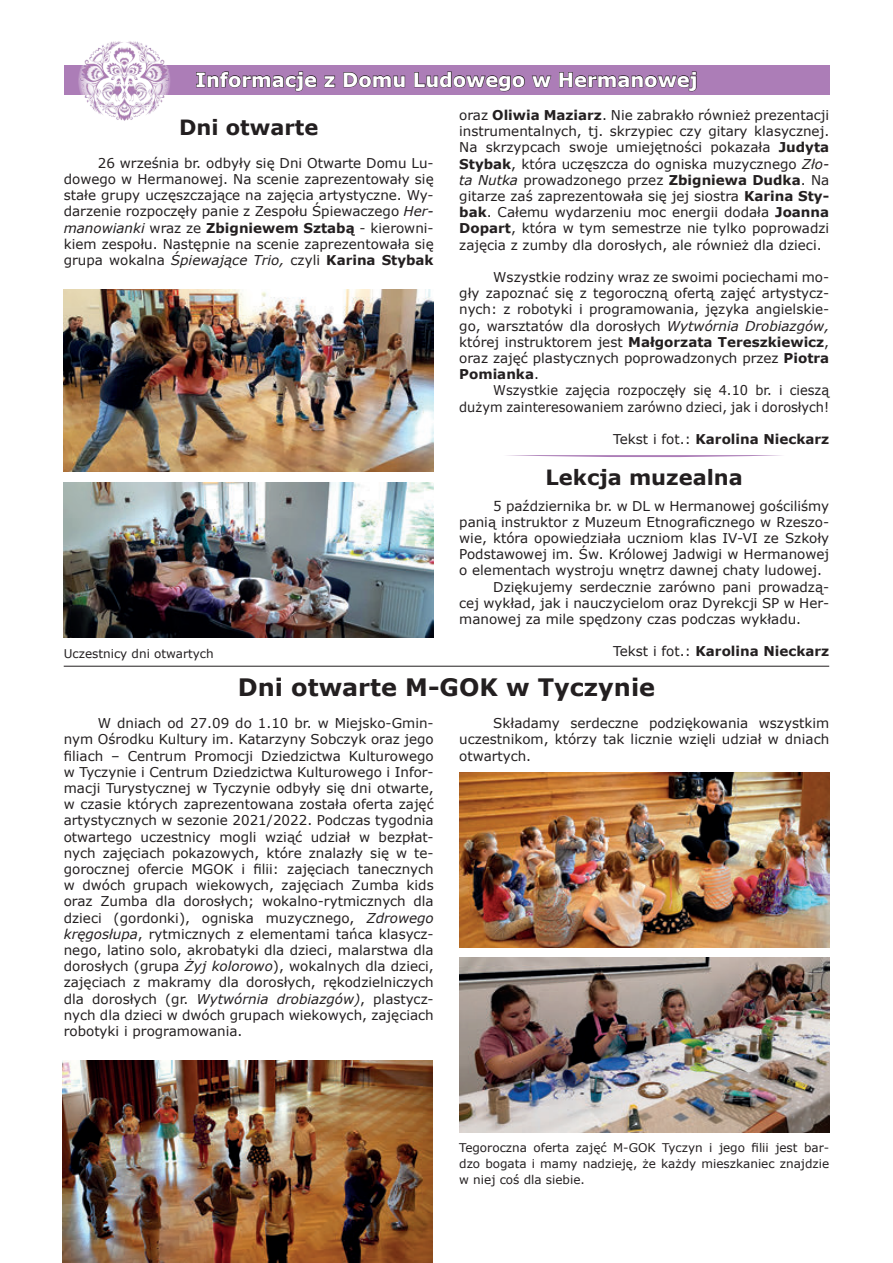
<style>
.page{position:relative;width:893px;height:1263px;background:#fff}
.page>*{position:absolute;margin:0;border:0;box-sizing:border-box;transform-origin:0 0}
.t1{font:700 24px "Verdana";color:#231f20}
.t2{font:700 21px "Verdana";color:#231f20}
.t3{font:700 19.5px "Verdana";color:#fff}
.t4{font:13.5px/16.2px "Verdana";color:#231f20;text-align:justify}
.t5{font:13.5px/16.2px "Verdana";color:#231f20;text-align:right;scale:.96 1}
.t6{font:700 13.5px "Verdana";color:#231f20}
.t7{font:12px/16.2px "Verdana";color:#231f20;text-align:justify}
.s1{font-weight:700}
.s2{font-style:italic}
.s3{font-weight:400}
</style>
<div class="page">
<svg style="left:507px;top:455px;width:275px;height:2px"></svg>
<img style="left:64px;top:290px;width:370px;height:182px">
<img style="left:64px;top:483px;width:370px;height:155px">
<img style="left:63px;top:1061px;width:370px;height:202px">
<img style="left:459px;top:773px;width:370px;height:174px">
<img style="left:459px;top:958px;width:370px;height:174px">
<div style="left:64px;top:65px;width:765px;height:30px;background:#ac7db7"></div>
<svg style="left:196px;top:71px;width:121px;height:21px"></svg>
<svg style="left:324px;top:75px;width:11px;height:13px"></svg>
<svg style="left:343px;top:72px;width:62px;height:16px"></svg>
<svg style="left:414px;top:71px;width:111px;height:21px"></svg>
<svg style="left:532px;top:75px;width:20px;height:13px"></svg>
<svg style="left:559px;top:71px;width:138px;height:21px"></svg>
<img style="left:80px;top:41px;width:89px;height:80px">
<hr style="left:64px;top:666px;width:765px;height:1px;background:#231f20">
<p class="t3" style="left:195px;top:66px;width:504px">Informacje z Domu Ludowego w Hermanowej</p>
<p class="t4" style="left:459px;top:107px;width:371px">oraz <span class="s1">Oliwia Maziarz</span>. Nie zabrakło również prezentacji instrumentalnych, tj. skrzypiec czy gitary klasycznej.<br>Na skrzypcach swoje umiejętności pokazała <span class="s1">Judyta Stybak</span>, która uczęszcza do ogniska muzycznego <span class="s2">Zło&shy;ta Nutka</span> prowadzonego przez <span class="s1">Zbigniewa Dudka</span>. Na gitarze zaś zaprezentowała się jej siostra <span class="s1">Karina Sty&shy;bak</span>. Całemu wydarzeniu moc energii dodała <span class="s1">Joanna Dopart</span>, która w tym semestrze nie tylko poprowadzi zajęcia z zumby dla dorosłych, ale również dla dzieci.</p>
<p class="t4" style="left:459px;top:269px;width:371px;text-indent:34px">Wszystkie rodziny wraz ze swoimi pociechami mo&shy;gły zapoznać się z tegoroczną ofertą zajęć artystycz&shy;nych: z robotyki i programowania, języka angielskie&shy;go, warsztatów dla dorosłych <span class="s2">Wytwórnia Drobiazgów, </span>której instruktorem jest <span class="s1">Małgorzata Tereszkiewicz</span>, oraz zajęć plastycznych poprowadzonych przez <span class="s1">Piotra Pomianka</span>.</p>
<p class="t5" style="left:459px;top:382px;width:387px">Wszystkie zajęcia rozpoczęły się 4.10 br. i cieszą dużym zainteresowaniem zarówno dzieci, jak i dorosłych!</p>
<p class="t6" style="left:613px;top:430px;width:218px"><span class="s3">Tekst i fot.:</span> Karolina Nieckarz</p>
<p class="t2" style="left:545px;top:463px;width:199px">Lekcja muzealna</p>
<p class="t4" style="left:459px;top:497px;width:371px;text-indent:34px">5 października br. w DL w Hermanowej gościliśmy panią instruktor z Muzeum Etnograficznego w Rzeszo&shy;wie, która opowiedziała uczniom klas IV-VI ze Szkoły Podstawowej im. Św. Królowej Jadwigi w Hermanowej o elementach wystroju wnętrz dawnej chaty ludowej.</p>
<p class="t4" style="left:459px;top:578px;width:371px;text-indent:34px">Dziękujemy serdecznie zarówno pani prowadzą&shy;cej wykład, jak i nauczycielom oraz Dyrekcji SP w Her&shy;manowej za mile spędzony czas podczas wykładu.</p>
<p class="t6" style="left:613px;top:642px;width:218px"><span class="s3">Tekst i fot.:</span> Karolina Nieckarz</p>
<p class="t1" style="left:238px;top:671px;width:419px">Dni otwarte M-GOK w Tyczynie</p>
<p class="t2" style="left:179px;top:113px;width:141px">Dni otwarte</p>
<p class="t4" style="left:64px;top:155px;width:371px;text-indent:34px">26 września br. odbyły się Dni Otwarte Domu Lu&shy;dowego w Hermanowej. Na scenie zaprezentowały się stałe grupy uczęszczające na zajęcia artystyczne. Wy&shy;darzenie rozpoczęły panie z Zespołu Śpiewaczego <span class="s2">Her&shy;manowianki</span> wraz ze <span class="s1">Zbigniewem Sztabą</span> - kierowni&shy;kiem zespołu. Następnie na scenie zaprezentowała się grupa wokalna <span class="s2">Śpiewające Trio,</span> czyli <span class="s1">Karina Stybak</span></p>
<p class="t7" style="left:64px;top:645px;width:151px">Uczestnicy dni otwartych</p>
<p class="t4" style="left:64px;top:715px;width:371px;text-indent:34px">W dniach od 27.09 do 1.10 br. w Miejsko-Gmin&shy;nym Ośrodku Kultury im. Katarzyny Sobczyk oraz jego filiach – Centrum Promocji Dziedzictwa Kulturowego w Tyczynie i Centrum Dziedzictwa Kulturowego i Infor&shy;macji Turystycznej w Tyczynie odbyły się dni otwarte, w czasie których zaprezentowana została oferta zajęć artystycznych w sezonie 2021/2022. Podczas tygodnia otwartego uczestnicy mogli wziąć udział w bezpłat&shy;nych zajęciach pokazowych, które znalazły się w te&shy;gorocznej ofercie MGOK i filii: zajęciach tanecznych w dwóch grupach wiekowych, zajęciach Zumba kids oraz Zumba dla dorosłych; wokalno-rytmicznych dla dzieci (gordonki), ogniska muzycznego, <span class="s2">Zdrowego kręgosłupa</span>, rytmicznych z elementami tańca klasycz&shy;nego, latino solo, akrobatyki dla dzieci, malarstwa dla dorosłych (grupa <span class="s2">Żyj kolorowo</span>), wokalnych dla dzieci, zajęciach z makramy dla dorosłych, rękodzielniczych dla dorosłych (gr. <span class="s2">Wytwórnia drobiazgów)</span>, plastycz&shy;nych dla dzieci w dwóch grupach wiekowych, zajęciach robotyki i programowania.</p>
<p class="t4" style="left:459px;top:715px;width:371px;text-indent:34px">Składamy serdeczne podziękowania wszystkim uczestnikom, którzy tak licznie wzięli udział w dniach otwartych.</p>
<p class="t7" style="left:459px;top:1139px;width:371px">Tegoroczna oferta zajęć M-GOK Tyczyn i jego filii jest bar&shy;dzo bogata i mamy nadzieję, że każdy mieszkaniec znajdzie w niej coś dla siebie.</p>
</div>
